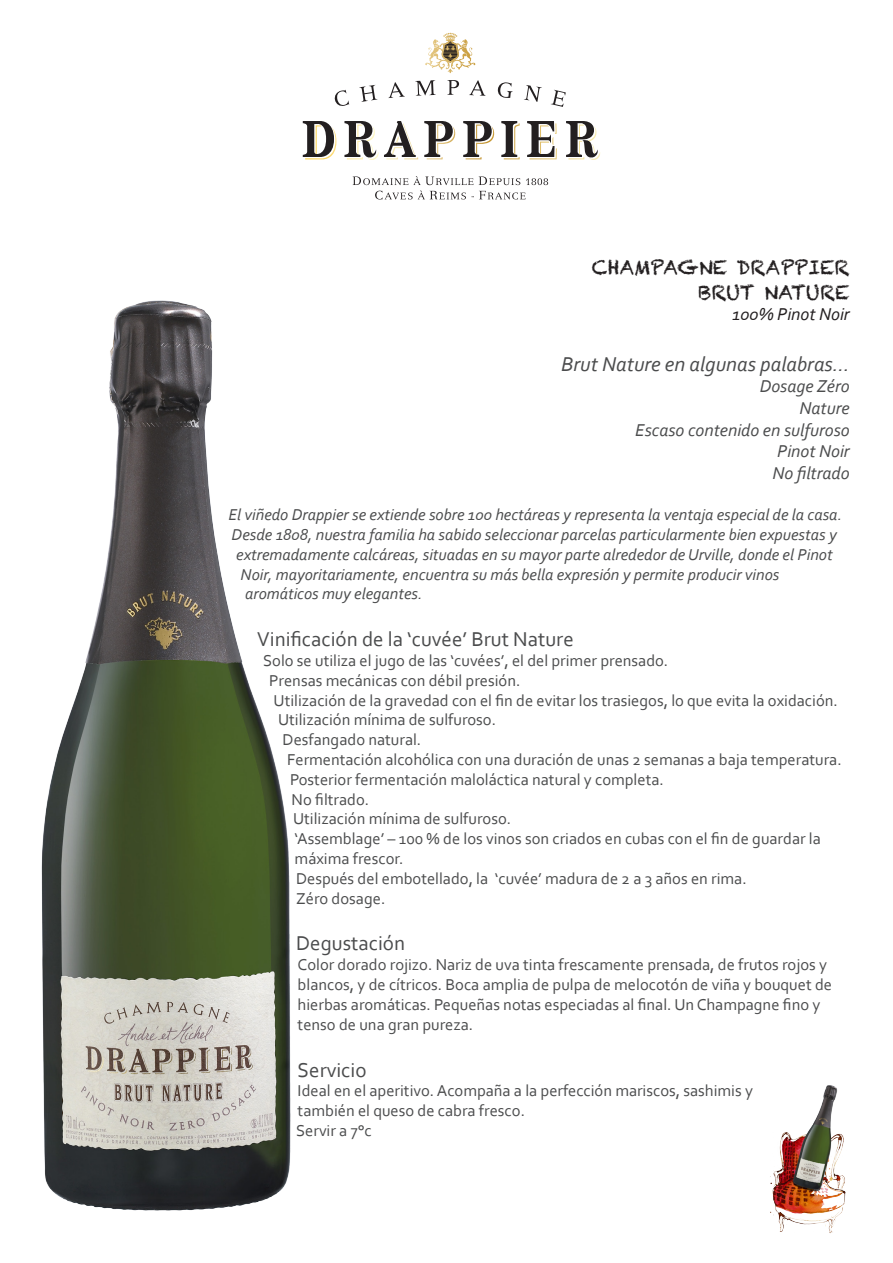
<style>
.page{position:relative;width:893px;height:1263px;background:#fff}
.page>*{position:absolute;margin:0;border:0;box-sizing:border-box;transform-origin:0 0}
.t1{font:21px "Corbel";color:#4b4c4d}
.t2{font:italic 21px "Corbel";color:#4b4c4d}
.t3{font:19.5px "Chalkduster";color:#231f20}
.t4{font:italic 18px "Corbel";color:#4b4c4d}
.t5{font:italic 18px "Corbel";color:#231f20}
.t6{font:16.5px/19.8px "Corbel";color:#4b4c4d}
.t7{font:italic 16.5px "Corbel";color:#4b4c4d}
</style>
<div class="page">
<img style="left:41px;top:300px;width:250px;height:910px">
<svg style="left:334px;top:90px;width:15px;height:16px"></svg>
<svg style="left:359px;top:85px;width:19px;height:17px"></svg>
<svg style="left:388px;top:82px;width:17px;height:16px"></svg>
<svg style="left:415px;top:80px;width:21px;height:16px"></svg>
<svg style="left:447px;top:80px;width:12px;height:15px"></svg>
<svg style="left:469px;top:80px;width:17px;height:16px"></svg>
<svg style="left:497px;top:82px;width:16px;height:16px"></svg>
<svg style="left:524px;top:85px;width:18px;height:17px"></svg>
<svg style="left:551px;top:90px;width:15px;height:17px"></svg>
<svg style="left:352px;top:176px;width:168px;height:9px"></svg>
<svg style="left:526px;top:178px;width:22px;height:7px"></svg>
<svg style="left:375px;top:191px;width:150px;height:8px"></svg>
<svg style="left:501px;top:121px;width:16px;height:36px"></svg>
<svg style="left:527px;top:121px;width:27px;height:36px"></svg>
<svg style="left:424px;top:121px;width:29px;height:36px"></svg>
<svg style="left:463px;top:121px;width:29px;height:36px"></svg>
<svg style="left:566px;top:121px;width:32px;height:37px"></svg>
<svg style="left:384px;top:121px;width:32px;height:36px"></svg>
<svg style="left:344px;top:121px;width:32px;height:37px"></svg>
<svg style="left:303px;top:121px;width:31px;height:36px"></svg>
<svg style="left:442px;top:33px;width:17px;height:30px"></svg>
<img style="left:770px;top:1085px;width:76px;height:148px">
<p class="t3" style="left:592px;top:255px;width:259px">CHAMPAGNE DRAPPIER</p>
<p class="t3" style="left:698px;top:281px;width:153px">BRUT NATURE</p>
<p class="t5" style="left:732px;top:303px;width:119px">100% Pinot Noir</p>
<p class="t2" style="left:561px;top:351px;width:290px">Brut Nature en algunas palabras…</p>
<p class="t4" style="left:760px;top:375px;width:91px">Dosage Zéro</p>
<p class="t4" style="left:799px;top:397px;width:52px">Nature</p>
<p class="t4" style="left:635px;top:418px;width:216px">Escaso contenido en sulfuroso</p>
<p class="t4" style="left:777px;top:440px;width:74px">Pinot Noir</p>
<p class="t4" style="left:772px;top:462px;width:79px">No filtrado</p>
<p class="t7" style="left:229px;top:505px;width:615px">El viñedo Drappier se extiende sobre 100 hectáreas y representa la ventaja especial de la casa.</p>
<p class="t7" style="left:232px;top:524px;width:607px">Desde 1808, nuestra familia ha sabido seleccionar parcelas particularmente bien expuestas y</p>
<p class="t7" style="left:236px;top:544px;width:598px">extremadamente calcáreas, situadas en su mayor parte alrededor de Urville, donde el Pinot</p>
<p class="t7" style="left:241px;top:564px;width:540px">Noir, mayoritariamente, encuentra su más bella expresión y permite producir vinos</p>
<p class="t7" style="left:245px;top:584px;width:179px">aromáticos muy elegantes.</p>
<p class="t1" style="left:257px;top:626px;width:318px">Vinificación de la ‘cuvée’ Brut Nature</p>
<p class="t6" style="left:263px;top:650px;width:407px">Solo se utiliza el jugo de las ‘cuvées’, el del primer prensado.</p>
<p class="t6" style="left:269px;top:670px;width:253px">Prensas mecánicas con débil presión.</p>
<p class="t6" style="left:274px;top:690px;width:566px">Utilización de la gravedad con el fin de evitar los trasiegos, lo que evita la oxidación.</p>
<p class="t6" style="left:278px;top:710px;width:219px">Utilización mínima de sulfuroso.</p>
<p class="t6" style="left:283px;top:729px;width:140px">Desfangado natural.</p>
<p class="t6" style="left:287px;top:749px;width:556px">Fermentación alcohólica con una duración de unas 2 semanas a baja temperatura.</p>
<p class="t6" style="left:290px;top:769px;width:375px">Posterior fermentación maloláctica natural y completa.</p>
<p class="t6" style="left:292px;top:789px;width:79px">No filtrado.</p>
<p class="t6" style="left:293px;top:809px;width:219px">Utilización mínima de sulfuroso.</p>
<p class="t6" style="left:295px;top:828px;width:528px">‘Assemblage’ – 100 % de los vinos son criados en cubas con el fin de guardar la máxima frescor.</p>
<p class="t6" style="left:296px;top:868px;width:452px">Después del embotellado, la ‘cuvée’ madura de 2 a 3 años en rima.</p>
<p class="t6" style="left:296px;top:888px;width:91px">Zéro dosage.</p>
<p class="t1" style="left:296px;top:930px;width:110px">Degustación</p>
<p class="t6" style="left:298px;top:954px;width:536px">Color dorado rojizo. Nariz de uva tinta frescamente prensada, de frutos rojos y blancos, y de cítricos. Boca amplia de pulpa de melocotón de viña y bouquet de hierbas aromáticas. Pequeñas notas especiadas al final. Un Champagne fino y tenso de una gran pureza.</p>
<p class="t1" style="left:298px;top:1056px;width:70px">Servicio</p>
<p class="t6" style="left:298px;top:1080px;width:457px">Ideal en el aperitivo. Acompaña a la perfección mariscos, sashimis y</p>
<p class="t6" style="left:298px;top:1100px;width:229px">también el queso de cabra fresco.</p>
<p class="t6" style="left:296px;top:1120px;width:77px">Servir a 7°c</p>
</div>
